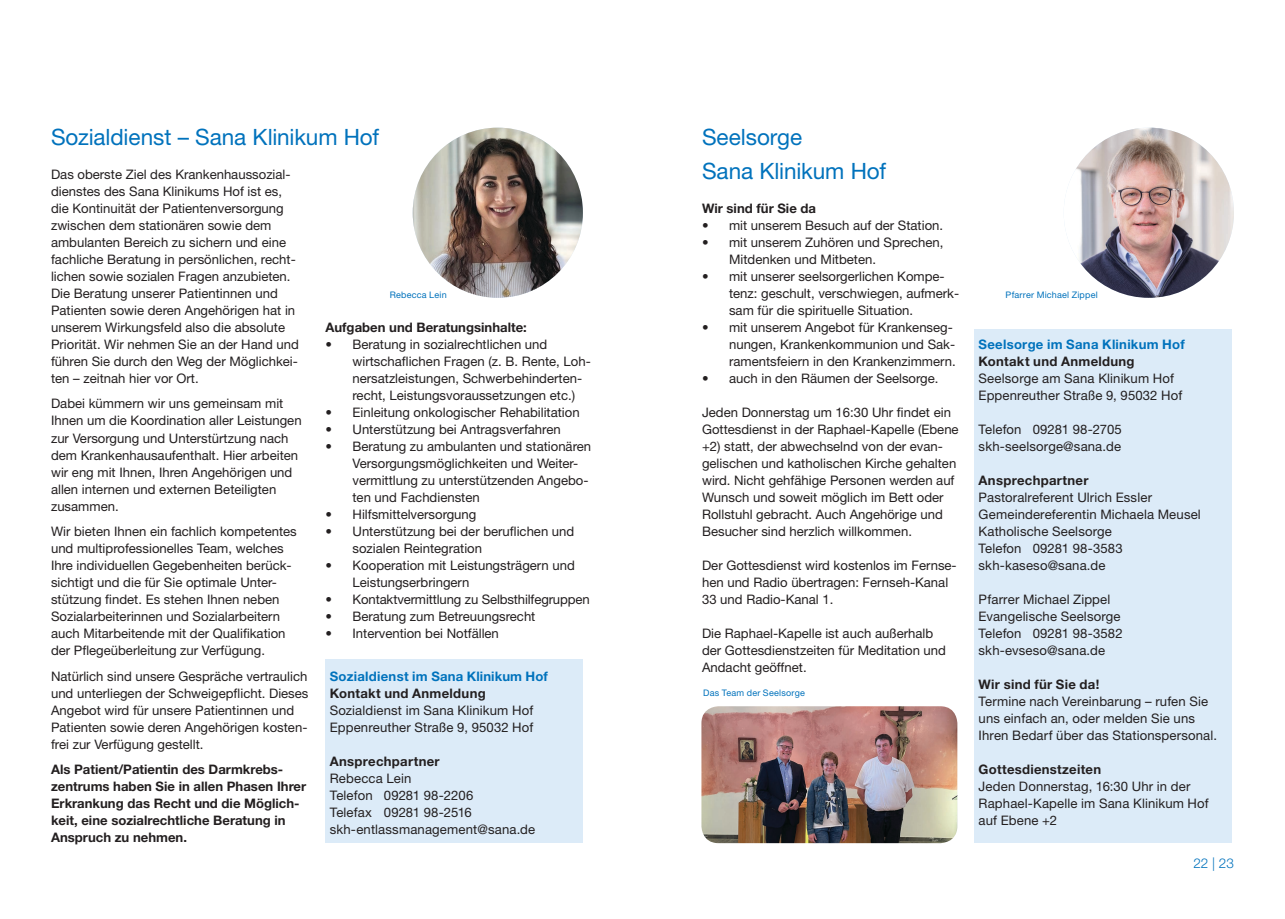
<style>
.page{position:relative;width:1285px;height:919px;background:#fff}
.page>*{position:absolute;margin:0;border:0;box-sizing:border-box;transform-origin:0 0}
.t1{font:22.5px/34px "Helvetica Neue LT Pro";letter-spacing:-.005em;color:#0072bc}
.t2{font:300 13.5px "Helvetica Neue LT Pro";color:#0072bc}
.t3{font:13.2px/17px "Helvetica Neue LT Pro";color:#231f20}
.t4{font:700 13.2px/17px "Helvetica Neue LT Pro";color:#231f20}
.t5{font:700 13.2px "Helvetica Neue LT Pro";letter-spacing:.02em;color:#231f20}
.t6{font:700 13.2px "Helvetica Neue LT Pro";letter-spacing:.02em;color:#0072bc}
.t7{font:700 13.2px "Helvetica Neue LT Pro";letter-spacing:.025em;color:#231f20}
.t8{font:9px "Helvetica Neue LT Pro";letter-spacing:.025em;color:#0072bc}
</style>
<div class="page">
<img style="left:412px;top:128px;width:171px;height:170px;border-radius:85px">
<div style="left:325px;top:659px;width:258px;height:184px;background:#dcebf8"></div>
<div style="left:974px;top:329px;width:257px;height:514px;background:#dcebf8"></div>
<img style="left:701px;top:706px;width:256px;height:137px">
<img style="left:1063px;top:128px;width:170px;height:170px;border-radius:85px">
<h1 class="t1" style="left:51px;top:119px;width:330px">Sozialdienst – Sana Klinikum Hof</h1>
<p class="t3" style="left:51px;top:165px;width:249px">Das oberste Ziel des Krankenhaussozial&shy;dienstes des Sana Klinikums Hof ist es, die Kontinuität der Patientenversorgung zwischen dem stationären sowie dem ambulanten Bereich zu sichern und eine fachliche Beratung in persönlichen, recht&shy;lichen sowie sozialen Fragen anzubieten.<br>Die Beratung unserer Patientinnen und Patienten sowie deren Angehörigen hat in unserem Wirkungsfeld also die absolute Priorität. Wir nehmen Sie an der Hand und führen Sie durch den Weg der Möglichkei&shy;ten – zeitnah hier vor Ort.</p>
<p class="t3" style="left:51px;top:395px;width:252px">Dabei kümmern wir uns gemeinsam mit Ihnen um die Koordination aller Leistungen zur Versorgung und Unterstürtzung nach dem Krankenhausaufenthalt. Hier arbeiten wir eng mit Ihnen, Ihren Angehörigen und allen internen und externen Beteiligten zusammen.</p>
<p class="t3" style="left:51px;top:522px;width:247px">Wir bieten Ihnen ein fachlich kompetentes und multiprofessionelles Team, welches Ihre individuellen Gegebenheiten berück&shy;sichtigt und die für Sie optimale Unter&shy;stützung findet. Es stehen Ihnen neben Sozialarbeiterinnen und Sozialarbeitern auch Mitarbeitende mit der Qualifikation der Pflegeüberleitung zur Verfügung.</p>
<p class="t3" style="left:51px;top:667px;width:259px">Natürlich sind unsere Gespräche vertraulich und unterliegen der Schweigepflicht. Dieses Angebot wird für unsere Patientinnen und Patienten sowie deren Angehörigen kosten&shy;frei zur Verfügung gestellt.</p>
<p class="t4" style="left:51px;top:760px;width:256px">Als Patient/Patientin des Darmkrebs&shy;zentrums haben Sie in allen Phasen Ihrer Erkrankung das Recht und die Möglich&shy;keit, eine sozialrechtliche Beratung in Anspruch zu nehmen.</p>
<p class="t8" style="left:389px;top:289px;width:58px">Rebecca Lein</p>
<p class="t4" style="left:325px;top:318px;width:203px">Aufgaben und Beratungsinhalte:</p>
<p class="t3" style="left:352px;top:335px;width:240px;text-indent:-27px">• Beratung in sozialrechtlichen und wirtschaflichen Fragen (z. B. Rente, Loh&shy;nersatzleistungen, Schwerbehinderten&shy;recht, Leistungsvoraussetzungen etc.)</p>
<p class="t3" style="left:325px;top:403px;width:256px">• Einleitung onkologischer Rehabilitation</p>
<p class="t3" style="left:325px;top:420px;width:237px">• Unterstützung bei Antragsverfahren</p>
<p class="t3" style="left:352px;top:437px;width:240px;text-indent:-27px">• Beratung zu ambulanten und stationären Versorgungsmöglichkeiten und Weiter&shy;vermittlung zu unterstützenden Angebo&shy;ten und Fachdiensten</p>
<p class="t3" style="left:325px;top:505px;width:152px">• Hilfsmittelversorgung</p>
<p class="t3" style="left:352px;top:522px;width:223px;text-indent:-27px">• Unterstützung bei der beruflichen und sozialen Reintegration</p>
<p class="t3" style="left:352px;top:556px;width:224px;text-indent:-27px">• Kooperation mit Leistungsträgern und<br>Leistungserbringern</p>
<p class="t3" style="left:325px;top:590px;width:266px">• Kontaktvermittlung zu Selbsthilfegruppen</p>
<p class="t3" style="left:325px;top:607px;width:211px">• Beratung zum Betreuungsrecht</p>
<p class="t3" style="left:325px;top:624px;width:175px">• Intervention bei Notfällen</p>
<p class="t6" style="left:330px;top:667px;width:219px">Sozialdienst im Sana Klinikum Hof</p>
<p class="t5" style="left:330px;top:684px;width:157px">Kontakt und Anmeldung</p>
<p class="t3" style="left:330px;top:701px;width:205px">Sozialdienst im Sana Klinikum Hof<br>Eppenreuther Straße 9, 95032 Hof</p>
<p class="t7" style="left:330px;top:753px;width:111px">Ansprechpartner</p>
<p class="t3" style="left:330px;top:769px;width:207px">Rebecca Lein<br>Telefon 09281 98-2206<br>Telefax 09281 98-2516 skh-entlassmanagement@sana.de</p>
<h1 class="t1" style="left:702px;top:119px;width:185px">Seelsorge<br>Sana Klinikum Hof</h1>
<p class="t4" style="left:702px;top:199px;width:115px">Wir sind für Sie da</p>
<p class="t3" style="left:702px;top:216px;width:242px">• mit unserem Besuch auf der Station.</p>
<p class="t3" style="left:729px;top:233px;width:216px;text-indent:-27px">• mit unserem Zuhören und Sprechen,<br>Mitdenken und Mitbeten.</p>
<p class="t3" style="left:729px;top:267px;width:231px;text-indent:-27px">• mit unserer seelsorgerlichen Kompe&shy;tenz: geschult, verschwiegen, aufmerk&shy;sam für die spirituelle Situation.</p>
<p class="t3" style="left:729px;top:318px;width:228px;text-indent:-27px">• mit unserem Angebot für Krankenseg&shy;nungen, Krankenkommunion und Sak&shy;ramentsfeiern in den Krankenzimmern.</p>
<p class="t3" style="left:702px;top:369px;width:238px">• auch in den Räumen der Seelsorge.</p>
<p class="t3" style="left:702px;top:403px;width:258px">Jeden Donnerstag um 16:30 Uhr findet ein Gottesdienst in der Raphael-Kapelle (Ebene +2) statt, der abwechselnd von der evan&shy;gelischen und katholischen Kirche gehalten wird. Nicht gehfähige Personen werden auf Wunsch und soweit möglich im Bett oder Rollstuhl gebracht. Auch Angehörige und Besucher sind herzlich willkommen.</p>
<p class="t3" style="left:702px;top:556px;width:256px">Der Gottesdienst wird kostenlos im Fernse&shy;hen und Radio übertragen: Fernseh-Kanal<br>33 und Radio-Kanal 1.</p>
<p class="t3" style="left:702px;top:624px;width:245px">Die Raphael-Kapelle ist auch außerhalb der Gottesdienstzeiten für Meditation und<br>Andacht geöffnet.</p>
<p class="t8" style="left:703px;top:687px;width:103px">Das Team der Seelsorge</p>
<p class="t8" style="left:1005px;top:289px;width:94px">Pfarrer Michael Zippel</p>
<p class="t6" style="left:978px;top:336px;width:208px">Seelsorge im Sana Klinikum Hof</p>
<p class="t5" style="left:978px;top:353px;width:157px">Kontakt und Anmeldung</p>
<p class="t3" style="left:978px;top:369px;width:205px">Seelsorge am Sana Klinikum Hof<br>Eppenreuther Straße 9, 95032 Hof</p>
<p class="t3" style="left:978px;top:420px;width:145px">Telefon 09281 98-2705 skh-seelsorge@sana.de</p>
<p class="t5" style="left:978px;top:472px;width:111px">Ansprechpartner</p>
<p class="t3" style="left:978px;top:488px;width:224px">Pastoralreferent Ulrich Essler<br>Gemeindereferentin Michaela Meusel<br>Katholische Seelsorge<br>Telefon 09281 98-3583 skh-kaseso@sana.de</p>
<p class="t3" style="left:978px;top:590px;width:145px">Pfarrer Michael Zippel<br>Evangelische Seelsorge<br>Telefon 09281 98-3582 skh-evseso@sana.de</p>
<p class="t5" style="left:978px;top:676px;width:122px">Wir sind für Sie da!</p>
<p class="t3" style="left:978px;top:692px;width:240px">Termine nach Vereinbarung – rufen Sie uns einfach an, oder melden Sie uns<br>Ihren Bedarf über das Stationspersonal.</p>
<p class="t5" style="left:978px;top:761px;width:124px">Gottesdienstzeiten</p>
<p class="t3" style="left:978px;top:777px;width:231px">Jeden Donnerstag, 16:30 Uhr in der<br>Raphael-Kapelle im Sana Klinikum Hof auf Ebene +2</p>
<p class="t2" style="left:1193px;top:854px;width:42px">22 | 23</p>
</div>
